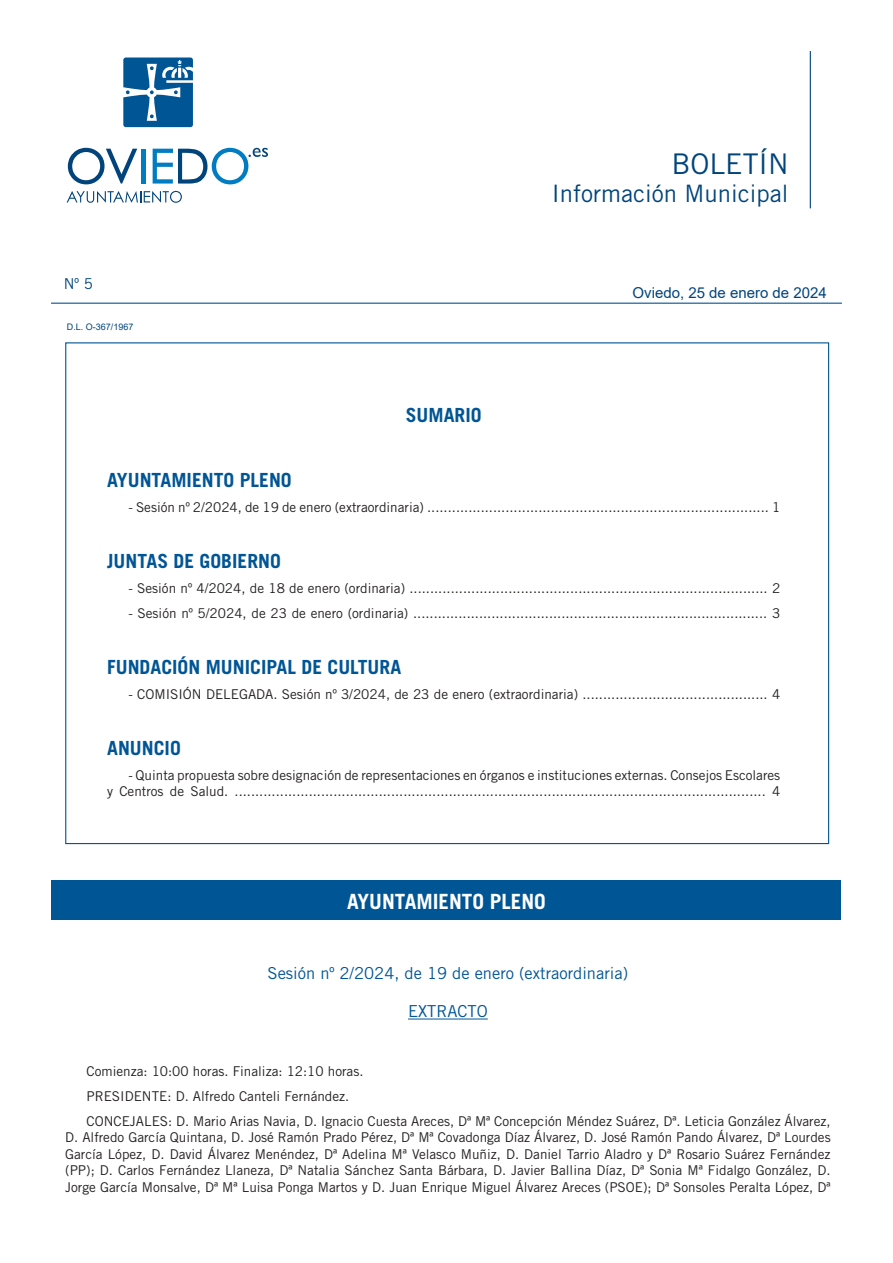
<style>
.page{position:relative;width:893px;height:1263px;background:#fff}
.page>*{position:absolute;margin:0;border:0;box-sizing:border-box;transform-origin:0 0}
.t1{font:28.5px "Trade Gothic LT Std";color:#00447b}
.t2{font:24px "Trade Gothic LT Std";color:#00447b}
.t3{font:700 21px "Trade Gothic LT Std";color:#fff}
.t4{font:700 19.5px "Trade Gothic LT Std";color:#005595}
.t5{font:16.5px "Trade Gothic LT Std";color:#005595}
.t6{font:15px "Arial";color:#00447b}
.t7{font:15px "Trade Gothic LT Std";color:#00447b}
.t8{font:13.5px/16.5px "Trade Gothic LT Std";color:#231f20;text-align:right}
.t9{font:9px "Arial";color:#00447b}
</style>
<div class="page">
<hr style="left:810px;top:51px;width:1px;height:157px;background:#00447b">
<hr style="left:51px;top:303px;width:791px;height:1px;background:#005595">
<svg style="left:123px;top:58px;width:70px;height:69px;background:#3176a9"></svg>
<svg style="left:68px;top:148px;width:69px;height:36px"></svg>
<div style="left:141px;top:149px;width:5px;height:35px;background:#007cc2"></div>
<svg style="left:153px;top:148px;width:115px;height:36px"></svg>
<svg style="left:67px;top:191px;width:115px;height:12px"></svg>
<hr style="left:408px;top:1018px;width:80px;height:1px;background:#005595">
<div style="left:52px;top:880px;width:789px;height:39px;background:#005595"></div>
<p class="t7" style="left:64px;top:275px;width:31px">Nº 5</p>
<p class="t9" style="left:67px;top:320px;width:68px">D.L. O-367/1967</p>
<h3 class="t4" style="left:406px;top:403px;width:77px">SUMARIO</h3>
<h1 class="t1" style="left:671px;top:146px;width:119px">BOLETÍN</h1>
<h2 class="t2" style="left:552px;top:179px;width:238px">Información Municipal</h2>
<p class="t6" style="left:632px;top:282px;width:196px">Oviedo, 25 de enero de 2024</p>
<h3 class="t4" style="left:107px;top:468px;width:186px">AYUNTAMIENTO PLENO</h3>
<p class="t8" style="left:128px;top:499px;width:653px">- Sesión nº 2/2024, de 19 de enero (extraordinaria) ................................................................................... 1</p>
<h3 class="t4" style="left:107px;top:549px;width:175px">JUNTAS DE GOBIERNO</h3>
<p class="t8" style="left:128px;top:580px;width:653px">- Sesión nº 4/2024, de 18 de enero (ordinaria) ....................................................................................... 2</p>
<p class="t8" style="left:128px;top:605px;width:653px">- Sesión nº 5/2024, de 23 de enero (ordinaria) ...................................................................................... 3</p>
<h3 class="t4" style="left:107px;top:655px;width:296px">FUNDACIÓN MUNICIPAL DE CULTURA</h3>
<p class="t8" style="left:128px;top:686px;width:653px">- COMISIÓN DELEGADA. Sesión nº 3/2024, de 23 de enero (extraordinaria) ............................................. 4</p>
<h3 class="t4" style="left:107px;top:736px;width:75px">ANUNCIO</h3>
<p class="t8" style="left:107px;top:767px;width:675px">- Quinta propuesta sobre designación de representaciones en órganos e instituciones externas. Consejos Escolares<br>y Centros de Salud. ................................................................................................................................. 4</p>
<h3 class="t3" style="left:347px;top:888px;width:200px">AYUNTAMIENTO PLENO</h3>
<p class="t5" style="left:268px;top:963px;width:362px">Sesión nº 2/2024, de 19 de enero (extraordinaria)</p>
<p class="t5" style="left:408px;top:1001px;width:81px">EXTRACTO</p>
<p class="t8" style="left:86px;top:1058px;width:746px;line-height:25px;text-align:left">Comienza: 10:00 horas. Finaliza: 12:10 horas.<br>PRESIDENTE: D. Alfredo Canteli Fernández.<br>CONCEJALES: D. Mario Arias Navia, D. Ignacio Cuesta Areces, Dª Mª Concepción Méndez Suárez, Dª. Leticia González Álvarez,</p>
<p class="t8" style="left:65px;top:1129px;width:767px;text-align:justify">D. Alfredo García Quintana, D. José Ramón Prado Pérez, Dª Mª Covadonga Díaz Álvarez, D. José Ramón Pando Álvarez, Dª Lourdes García López, D. David Álvarez Menéndez, Dª Adelina Mª Velasco Muñiz, D. Daniel Tarrio Aladro y Dª Rosario Suárez Fernández (PP); D. Carlos Fernández Llaneza, Dª Natalia Sánchez Santa Bárbara, D. Javier Ballina Díaz, Dª Sonia Mª Fidalgo González, D.<br>Jorge García Monsalve, Dª Mª Luisa Ponga Martos y D. Juan Enrique Miguel Álvarez Areces (PSOE); Dª Sonsoles Peralta López, Dª</p>
</div>
